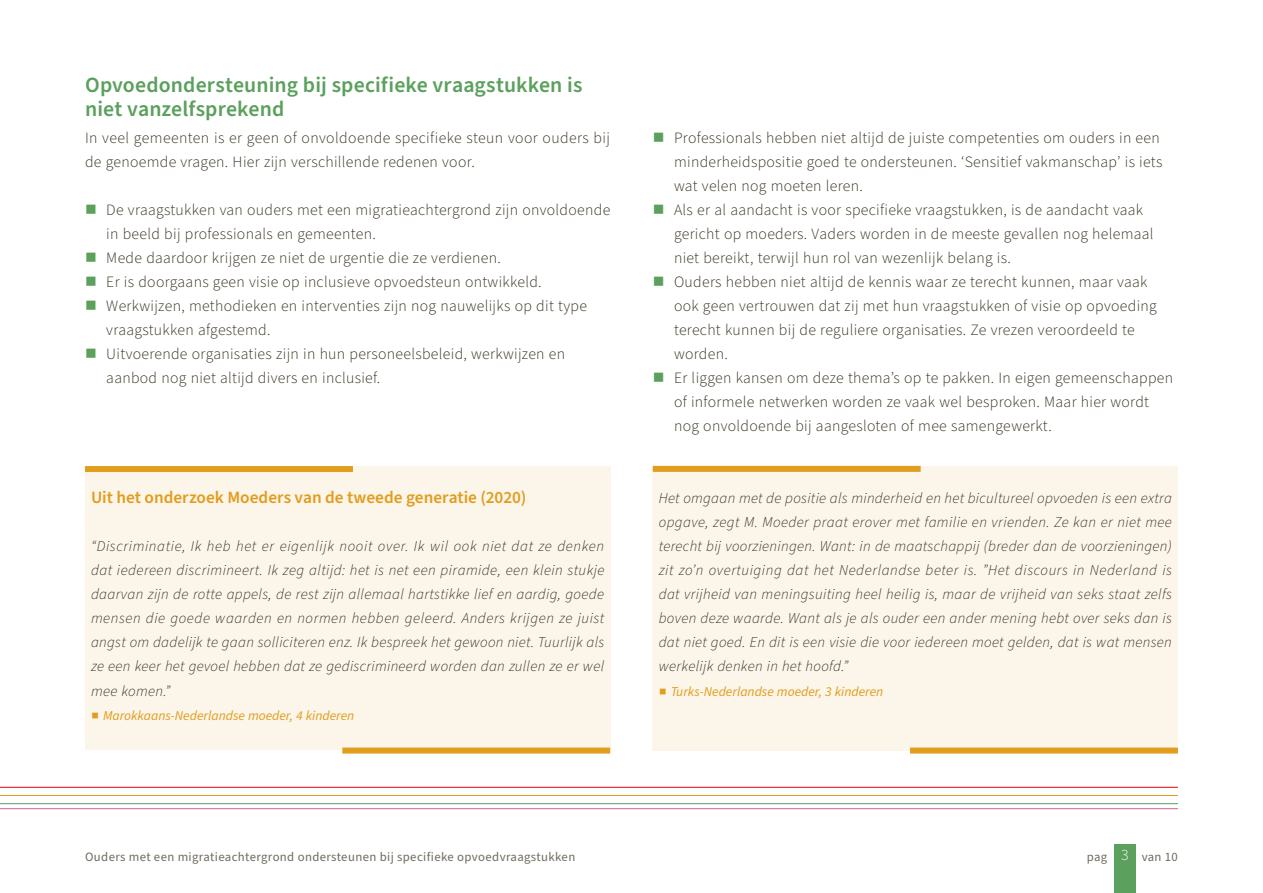
<style>
.page{position:relative;width:1263px;height:893px;background:#fff}
.page>*{position:absolute;margin:0;border:0;box-sizing:border-box;transform-origin:0 0}
._2e_verdeling{font:600 21.75px/24px "Source Sans Pro";letter-spacing:.005em;color:#5ba05d}
._3e_verdeling{font:600 17.25px "Source Sans Pro";color:#e19d1e}
.Brood{font:300 15.75px/24px "Source Sans Pro";letter-spacing:.02em;color:#322b19}
.Brood_Italic{font:italic 300 15px/24px "Source Sans Pro";letter-spacing:.02em;color:#322b19;text-align:justify}
.t1{font:italic 13.5px "Source Sans Pro";color:#e19d1e}
.t2{font:12.75px "Source Sans Pro";letter-spacing:.03em;color:#6f6b5e}
.s1{font-weight:300;font-size:15.75px;color:#fff}
</style>
<div class="page">
<div style="left:85px;top:466px;width:525px;height:283px;background:#fcf5e9"></div>
<div style="left:653px;top:466px;width:525px;height:284px;background:#fcf5e9"></div>
<div style="left:653px;top:466px;width:268px;height:6px;background:#e19d1e"></div>
<div style="left:910px;top:748px;width:268px;height:6px;background:#e19d1e"></div>
<div style="left:342px;top:748px;width:268px;height:6px;background:#e19d1e"></div>
<div style="left:85px;top:466px;width:268px;height:6px;background:#e19d1e"></div>
<hr style="left:0;top:803px;width:1177px;height:1px;background:#5ba05d">
<hr style="left:0;top:795px;width:1177px;height:1px;background:#e19d1e">
<hr style="left:0;top:787px;width:1177px;height:1px;background:#e80000">
<hr style="left:0;top:808px;width:1177px;height:1px;background:#cf5e8c">
<div style="left:1114px;top:844px;width:21px;height:49px;background:#5ba05d"></div>
<p class="_2e_verdeling" style="left:85px;top:74px;width:499px">Opvoedondersteuning bij specifieke vraagstukken is niet vanzelfsprekend</p>
<p class="Brood" style="left:85px;top:127px;width:526px">In veel gemeenten is er geen of onvoldoende specifieke steun voor ouders bij de genoemde vragen. Hier zijn verschillende redenen voor.</p>
<p class="Brood" style="left:106px;top:199px;width:505px">De vraagstukken van ouders met een migratieachtergrond zijn onvoldoende in beeld bij professionals en gemeenten.</p>
<p class="Brood" style="left:106px;top:247px;width:396px">Mede daardoor krijgen ze niet de urgentie die ze verdienen.</p>
<p class="Brood" style="left:106px;top:271px;width:437px">Er is doorgaans geen visie op inclusieve opvoedsteun ontwikkeld.</p>
<p class="Brood" style="left:106px;top:295px;width:482px">Werkwijzen, methodieken en interventies zijn nog nauwelijks op dit type vraagstukken afgestemd.</p>
<p class="Brood" style="left:106px;top:343px;width:460px">Uitvoerende organisaties zijn in hun personeelsbeleid, werkwijzen en aanbod nog niet altijd divers en inclusief.</p>
<p class="_3e_verdeling" style="left:91px;top:486px;width:437px">Uit het onderzoek Moeders van de tweede generatie (2020)</p>
<p class="Brood_Italic" style="left:91px;top:535px;width:515px">“Discriminatie, Ik heb het er eigenlijk nooit over. Ik wil ook niet dat ze denken dat iedereen discrimineert. Ik zeg altijd: het is net een piramide, een klein stukje daarvan zijn de rotte appels, de rest zijn allemaal hartstikke lief en aardig, goede mensen die goede waarden en normen hebben geleerd. Anders krijgen ze juist angst om dadelijk te gaan solliciteren enz. Ik bespreek het gewoon niet. Tuurlijk als ze een keer het gevoel hebben dat ze gediscrimineerd worden dan zullen ze er wel mee komen.”</p>
<p class="t1" style="left:91px;top:706px;width:265px">■ Marokkaans-Nederlandse moeder, 4 kinderen</p>
<p class="Brood" style="left:674px;top:127px;width:490px">Professionals hebben niet altijd de juiste competenties om ouders in een minderheidspositie goed te ondersteunen. ‘Sensitief vakmanschap’ is iets wat velen nog moeten leren.</p>
<p class="Brood" style="left:674px;top:199px;width:481px">Als er al aandacht is voor specifieke vraagstukken, is de aandacht vaak gericht op moeders. Vaders worden in de meeste gevallen nog helemaal niet bereikt, terwijl hun rol van wezenlijk belang is.</p>
<p class="Brood" style="left:674px;top:271px;width:484px">Ouders hebben niet altijd de kennis waar ze terecht kunnen, maar vaak ook geen vertrouwen dat zij met hun vraagstukken of visie op opvoeding terecht kunnen bij de reguliere organisaties. Ze vrezen veroordeeld te worden.</p>
<p class="Brood" style="left:674px;top:367px;width:501px">Er liggen kansen om deze thema’s op te pakken. In eigen gemeenschappen of informele netwerken worden ze vaak wel besproken. Maar hier wordt nog onvoldoende bij aangesloten of mee samengewerkt.</p>
<p class="Brood_Italic" style="left:659px;top:487px;width:515px">Het omgaan met de positie als minderheid en het bicultureel opvoeden is een extra opgave, zegt M. Moeder praat erover met familie en vrienden. Ze kan er niet mee terecht bij voorzieningen. Want: in de maatschappij (breder dan de voorzieningen) zit zo’n overtuiging dat het Nederlandse beter is. ”Het discours in Nederland is dat vrijheid van meningsuiting heel heilig is, maar de vrijheid van seks staat zelfs boven deze waarde. Want als je als ouder een ander mening hebt over seks dan is dat niet goed. En dit is een visie die voor iedereen moet gelden, dat is wat mensen werkelijk denken in het hoofd.”</p>
<p class="t1" style="left:659px;top:682px;width:226px">■ Turks-Nederlandse moeder, 3 kinderen</p>
<p class="t2" style="left:85px;top:848px;width:492px">Ouders met een migratieachtergrond ondersteunen bij specifieke opvoedvraagstukken</p>
<p class="t2" style="left:1087px;top:848px;width:93px">pag <span class="s1">3</span> van 10</p>
</div>
